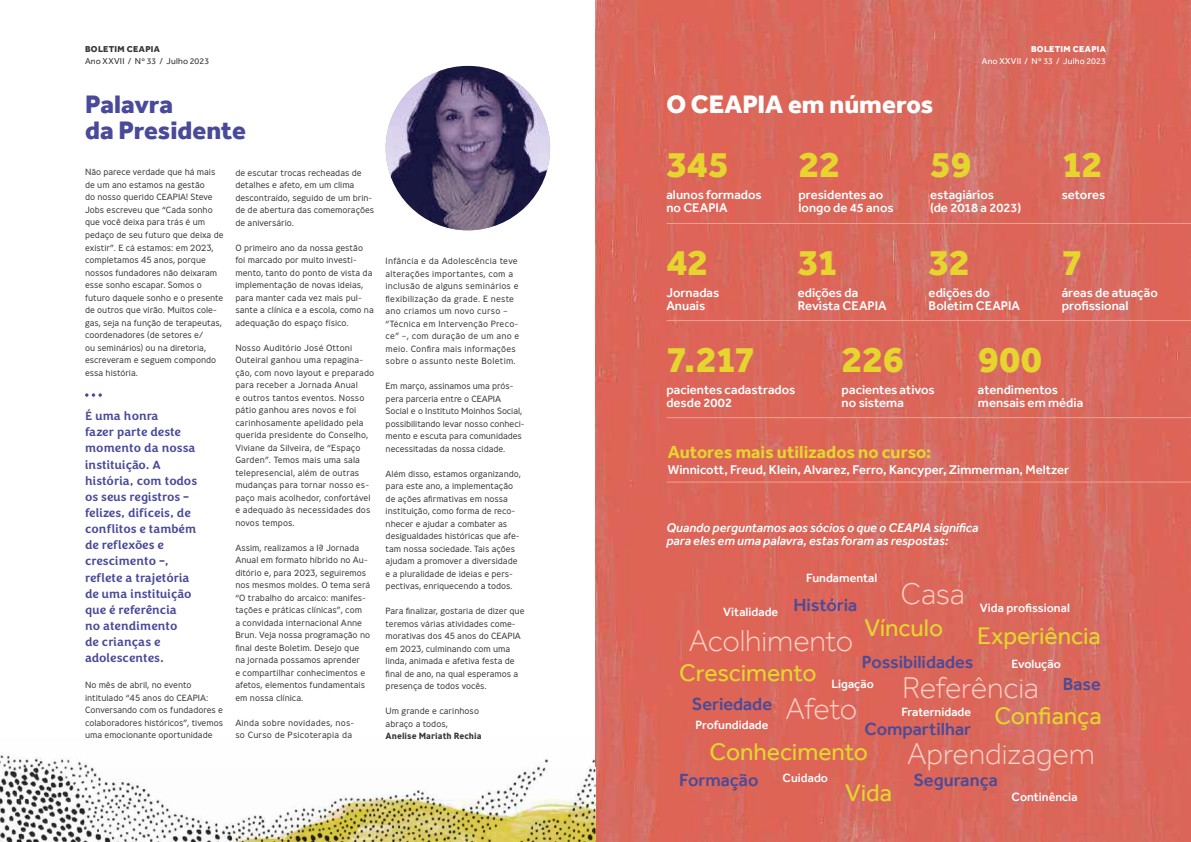
<style>
.page{position:relative;width:1191px;height:842px;background:#fff}
.page>*{position:absolute;margin:0;border:0;box-sizing:border-box;transform-origin:0 0}
.t1{font:800 38px "Effra";letter-spacing:-.02em;color:#e5d52e}
.t2{font:300 30.9px/66.3px "Effra";letter-spacing:-.01em;color:#fbd0c5}
.t3{font:800 26px/26px "Effra";color:#494a99}
.t4{font:800 26px "Effra";color:#fff}
.t5{font:24.7px "Effra";letter-spacing:-.005em;color:#e5d52e}
.t6{font:500 18px "Effra";color:#494a99}
.t7{font:700 18px "Effra";color:#e5d52e}
.t8{font:500 13px/13px "Effra";color:#fff}
.t9{font:italic 500 13px/13px "Effra";color:#fff}
.t10{font:500 12.4px/16.2px "Congenial";color:#494a99}
.t11{font:500 12.4px "Effra";color:#fff}
.t12{font:300 9px/12.5px "Ministry";letter-spacing:-.005em;color:#393535}
.t13{font:300 9px/12.5px "Ministry";letter-spacing:.02em;color:#393535}
.t14{font:700 9px "Ministry";color:#393535}
.t15{font:8.8px "Effra";letter-spacing:.02em;color:#393535}
.t16{font:8.8px "Effra";letter-spacing:.02em;color:#fff}
.t17{font:800 8.8px "Effra";letter-spacing:.04em;color:#393535}
.t18{font:800 8.8px "Effra";letter-spacing:.04em;color:#fff}
</style>
<div class="page">
<svg style="left:85px;top:393px;width:17px;height:4px"></svg>
<img style="left:595px;top:0;width:596px;height:842px">
<hr style="left:666px;top:223px;width:525px;height:1px;background:#f1a08e">
<hr style="left:666px;top:320px;width:525px;height:1px;background:#f1a08e">
<hr style="left:666px;top:417px;width:525px;height:1px;background:#f1a08e">
<hr style="left:666px;top:482px;width:525px;height:1px;background:#f1a08e">
<img style="left:0;top:755px;width:595px;height:87px">
<svg style="left:386px;top:66px;width:164px;height:164px;background:#5d5377"></svg>
<p class="t17" style="left:85px;top:44px;width:76px">BOLETIM CEAPIA</p>
<p class="t15" style="left:85px;top:56px;width:126px">Ano XXVII / Nº 33 / Julho 2023</p>
<h3 class="t3" style="left:85px;top:91px;width:162px">Palavra<br>da Presidente</h3>
<p class="t12" style="left:85px;top:166px;width:140px">Não parece verdade que há mais de um ano estamos na gestão<br>do nosso querido CEAPIA! Steve<br>Jobs escreveu que “Cada sonho que você deixa para trás é um pedaço de seu futuro que deixa de existir”. E cá estamos: em 2023, completamos 45 anos, porque nossos fundadores não deixaram esse sonho escapar. Somos o futuro daquele sonho e o presente de outros que virão. Muitos cole&shy;gas, seja na função de terapeutas, coordenadores (de setores e/<br>ou seminários) ou na diretoria, escreveram e seguem compondo essa história.</p>
<p class="t10" style="left:85px;top:408px;width:114px">É uma honra<br>fazer parte deste momento da nossa instituição. A história, com todos os seus registros – felizes, difíceis, de conflitos e também de reflexões e crescimento –, reflete a trajetória de uma instituição que é referência<br>no atendimento<br>de crianças e adolescentes.</p>
<p class="t12" style="left:85px;top:678px;width:140px">No mês de abril, no evento intitulado “45 anos do CEAPIA:<br>Conversando com os fundadores e colaboradores históricos”, tivemos uma emocionante oportunidade</p>
<p class="t12" style="left:235px;top:166px;width:140px">de escutar trocas recheadas de detalhes e afeto, em um clima descontraído, seguido de um brin&shy;de de abertura das comemorações de aniversário.</p>
<p class="t12" style="left:235px;top:241px;width:140px">O primeiro ano da nossa gestão foi marcado por muito investi&shy;mento, tanto do ponto de vista da implementação de novas ideias, para manter cada vez mais pul&shy;sante a clínica e a escola, como na adequação do espaço físico.</p>
<p class="t12" style="left:235px;top:341px;width:140px">Nosso Auditório José Ottoni<br>Outeiral ganhou uma repagina&shy;ção, com novo layout e preparado para receber a Jornada Anual<br>e outros tantos eventos. Nosso pátio ganhou ares novos e foi carinhosamente apelidado pela querida presidente do Conselho,<br>Viviane da Silveira, de “Espaço<br>Garden”. Temos mais uma sala telepresencial, além de outras mudanças para tornar nosso es&shy;paço mais acolhedor, confortável e adequado às necessidades dos novos tempos.</p>
<p class="t12" style="left:235px;top:541px;width:137px">Assim, realizamos a 1ª Jornada<br>Anual em formato híbrido no Au&shy;ditório e, para 2023, seguiremos nos mesmos moldes. O tema será “O trabalho do arcaico: manifes&shy;tações e práticas clínicas”, com<br>a convidada internacional Anne<br>Brun. Veja nossa programação no final deste Boletim. Desejo que na jornada possamos aprender<br>e compartilhar conhecimentos e afetos, elementos fundamentais em nossa clínica.</p>
<p class="t13" style="left:235px;top:716px;width:120px">Ainda sobre novidades, nos&shy;so Curso de Psicoterapia da</p>
<p class="t13" style="left:386px;top:255px;width:135px">Infância e da Adolescência teve alterações importantes, com a inclusão de alguns seminários e flexibilização da grade. E neste ano criamos um novo curso – “Técnica em Intervenção Preco&shy;ce” –, com duração de um ano e meio. Confira mais informações sobre o assunto neste Boletim.</p>
<p class="t12" style="left:386px;top:380px;width:140px">Em março, assinamos uma prós&shy;pera parceria entre o CEAPIA<br>Social e o Instituto Moinhos Social, possibilitando levar nosso conheci&shy;mento e escuta para comunidades necessitadas da nossa cidade.</p>
<p class="t12" style="left:386px;top:467px;width:137px">Além disso, estamos organizando, para este ano, a implementação de ações afirmativas em nossa instituição, como forma de reco&shy;nhecer e ajudar a combater as desigualdades históricas que afe&shy;tam nossa sociedade. Tais ações ajudam a promover a diversidade e a pluralidade de ideias e pers&shy;pectivas, enriquecendo a todos.</p>
<p class="t12" style="left:386px;top:605px;width:140px">Para finalizar, gostaria de dizer que teremos várias atividades come&shy;morativas dos 45 anos do CEAPIA em 2023, culminando com uma linda, animada e afetiva festa de final de ano, na qual esperamos a presença de todos vocês.</p>
<p class="t12" style="left:386px;top:705px;width:95px">Um grande e carinhoso abraço a todos,</p>
<p class="t14" style="left:386px;top:730px;width:97px">Anelise Mariath Rechia</p>
<h3 class="t4" style="left:666px;top:89px;width:268px">O CEAPIA em números</h3>
<p class="t18" style="left:1031px;top:44px;width:76px">BOLETIM CEAPIA</p>
<p class="t16" style="left:981px;top:56px;width:126px">Ano XXVII / Nº 33 / Julho 2023</p>
<h1 class="t1" style="left:666px;top:141px;width:64px">345</h1>
<h3 class="t8" style="left:666px;top:188px;width:97px">alunos formados no CEAPIA</h3>
<h1 class="t1" style="left:666px;top:240px;width:44px">42</h1>
<h3 class="t8" style="left:666px;top:286px;width:54px">Jornadas<br>Anuais</h3>
<h1 class="t1" style="left:798px;top:141px;width:43px">22</h1>
<h3 class="t8" style="left:798px;top:188px;width:97px">presidentes ao longo de 45 anos</h3>
<h1 class="t1" style="left:797px;top:240px;width:43px">31</h1>
<h3 class="t8" style="left:797px;top:286px;width:90px">edições da<br>Revista CEAPIA</h3>
<h1 class="t1" style="left:930px;top:141px;width:43px">59</h1>
<h3 class="t8" style="left:930px;top:188px;width:93px">estagiários<br>(de 2018 a 2023)</h3>
<h1 class="t1" style="left:928px;top:240px;width:43px">32</h1>
<h3 class="t8" style="left:928px;top:286px;width:93px">edições do<br>Boletim CEAPIA</h3>
<h1 class="t1" style="left:1061px;top:141px;width:43px">12</h1>
<h3 class="t8" style="left:1061px;top:188px;width:45px">setores</h3>
<h1 class="t1" style="left:1061px;top:240px;width:23px">7</h1>
<h3 class="t8" style="left:1061px;top:286px;width:98px">áreas de atuação profissional</h3>
<h1 class="t1" style="left:666px;top:337px;width:91px">7.217</h1>
<h3 class="t8" style="left:666px;top:383px;width:130px">pacientes cadastrados desde 2002</h3>
<h1 class="t1" style="left:841px;top:337px;width:64px">226</h1>
<h3 class="t8" style="left:841px;top:383px;width:95px">pacientes ativos no sistema</h3>
<h1 class="t1" style="left:978px;top:337px;width:66px">900</h1>
<h3 class="t8" style="left:978px;top:383px;width:107px">atendimentos mensais em média</h3>
<h3 class="t7" style="left:668px;top:441px;width:265px">Autores mais utilizados no curso:</h3>
<h3 class="t8" style="left:668px;top:463px;width:403px">Winnicott, Freud, Klein, Alvarez, Ferro, Kancyper, Zimmerman, Meltzer</h3>
<h3 class="t9" style="left:666px;top:521px;width:314px">Quando perguntamos aos sócios o que o CEAPIA significa para eles em uma palavra, estas foram as respostas:</h3>
<h3 class="t11" style="left:723px;top:604px;width:56px">Vitalidade</h3>
<h3 class="t11" style="left:806px;top:570px;width:73px">Fundamental</h3>
<h3 class="t6" style="left:793px;top:594px;width:65px">História</h3>
<h2 class="t2" style="left:900px;top:560px;width:66px">Casa</h2>
<h2 class="t2" style="left:689px;top:607px;width:166px">Acolhimento</h2>
<h3 class="t5" style="left:864px;top:613px;width:80px">Vínculo</h3>
<h3 class="t11" style="left:980px;top:600px;width:91px">Vida profissional</h3>
<h3 class="t5" style="left:977px;top:621px;width:125px">Experiência</h3>
<h3 class="t6" style="left:862px;top:652px;width:113px">Possibilidades</h3>
<h3 class="t11" style="left:1011px;top:657px;width:51px">Evolução</h3>
<h3 class="t5" style="left:679px;top:658px;width:139px">Crescimento</h3>
<h2 class="t2" style="left:902px;top:654px;width:194px">Referência<br>Aprendizagem</h2>
<h3 class="t6" style="left:1062px;top:673px;width:40px">Base</h3>
<h3 class="t11" style="left:831px;top:677px;width:44px">Ligação</h3>
<h3 class="t6" style="left:692px;top:693px;width:82px">Seriedade</h3>
<h2 class="t2" style="left:785px;top:675px;width:73px">Afeto</h2>
<h3 class="t5" style="left:994px;top:700px;width:109px">Confiança</h3>
<h3 class="t11" style="left:901px;top:705px;width:71px">Fraternidade</h3>
<h3 class="t11" style="left:695px;top:717px;width:74px">Profundidade</h3>
<h3 class="t6" style="left:864px;top:718px;width:108px">Compartilhar</h3>
<h3 class="t5" style="left:709px;top:737px;width:160px">Conhecimento</h3>
<h3 class="t6" style="left:679px;top:769px;width:81px">Formação</h3>
<h3 class="t6" style="left:913px;top:769px;width:86px">Segurança</h3>
<h3 class="t11" style="left:782px;top:771px;width:47px">Cuidado</h3>
<h3 class="t5" style="left:845px;top:778px;width:49px">Vida</h3>
<h3 class="t11" style="left:1011px;top:789px;width:67px">Continência</h3>
</div>
